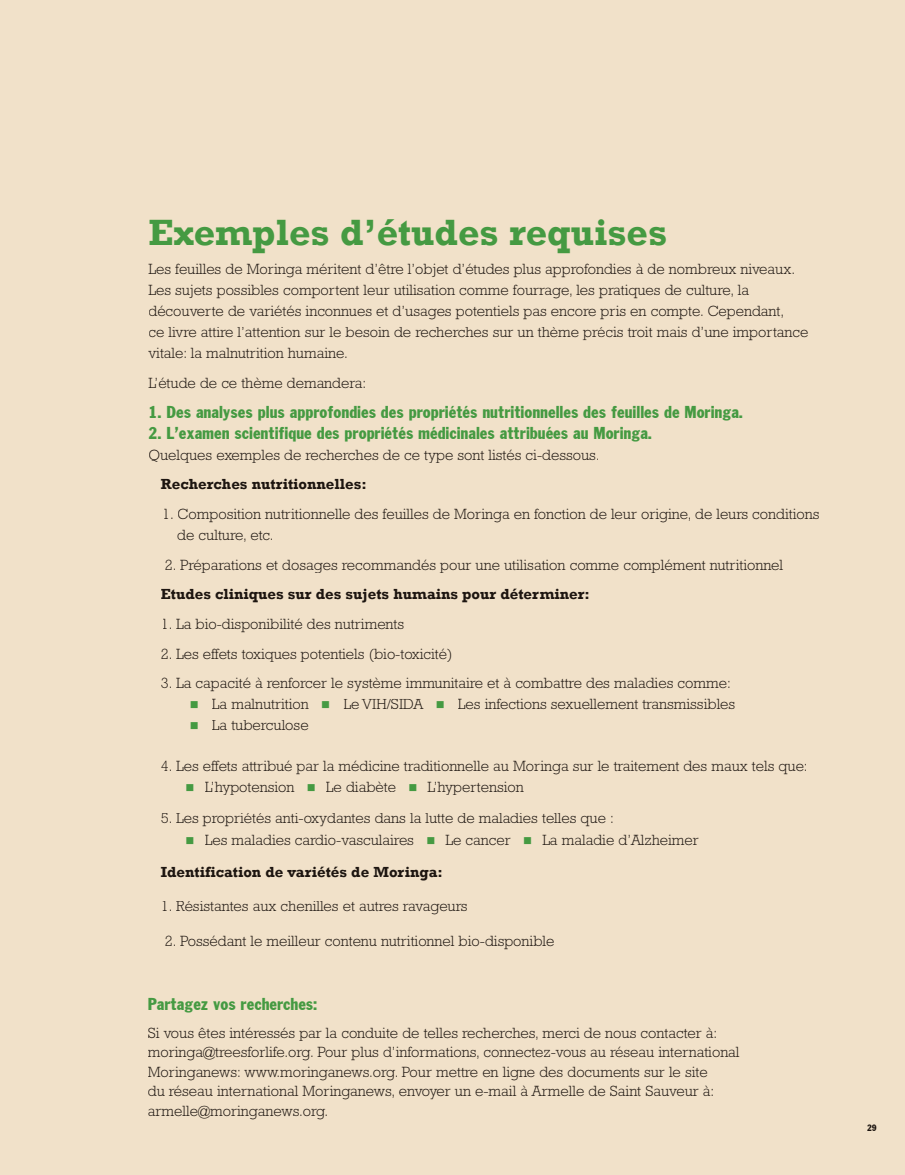
<style>
.page{position:relative;width:905px;height:1175px;background:#fff}
.page>*{position:absolute;margin:0;border:0;box-sizing:border-box;transform-origin:0 0}
.t1{font:700 37.5px "Rockwell";color:#459a42}
.t2{font:condensed 18px "Franklin Gothic";color:#459a42}
.t3{font:300 15px/21px "Rockwell Std";color:#1d1510}
.t4{font:700 15px "Rockwell";color:#1d1510}
.t5{font:condensed 9.75px "Franklin Gothic";color:#1d1510}
.s1{color:#459a42}
</style>
<div class="page">
<div style="left:0;top:0;width:904px;height:1174px;background:#f1e1c9"></div>
<h1 class="t1" style="left:148px;top:209px;width:520px">Exemples d’études requises</h1>
<p class="t3" style="left:148px;top:259px;width:661px">Les feuilles de Moringa méritent d’être l’objet d’études plus approfondies à de nombreux niveaux.<br>Les sujets possibles comportent leur utilisation comme fourrage, les pratiques de culture, la découverte de variétés inconnues et d’usages potentiels pas encore pris en compte. Cependant,<br>ce livre attire l’attention sur le besoin de recherches sur un thème précis troit mais d’une importance vitale: la malnutrition humaine.</p>
<p class="t3" style="left:148px;top:372px;width:219px">L’étude de ce thème demandera:</p>
<p class="t2" style="left:148px;top:401px;width:596px">1. Des analyses plus approfondies des propriétés nutritionnelles des feuilles de Moringa.</p>
<p class="t2" style="left:148px;top:422px;width:505px">2. L’examen scientifique des propriétés médicinales attribuées au Moringa.</p>
<p class="t3" style="left:148px;top:444px;width:452px">Quelques exemples de recherches de ce type sont listés ci-dessous.</p>
<p class="t4" style="left:161px;top:475px;width:207px">Recherches nutritionnelles:</p>
<p class="t3" style="left:177px;top:503px;width:643px;text-indent:-15px">1. Composition nutritionnelle des feuilles de Moringa en fonction de leur origine, de leurs conditions de culture, etc.</p>
<p class="t3" style="left:165px;top:554px;width:619px">2. Préparations et dosages recommandés pour une utilisation comme complément nutritionnel</p>
<p class="t4" style="left:161px;top:585px;width:430px">Etudes cliniques sur des sujets humains pour déterminer:</p>
<p class="t3" style="left:161px;top:613px;width:245px">1. La bio-disponibilité des nutriments</p>
<p class="t3" style="left:161px;top:643px;width:293px">2. Les effets toxiques potentiels (bio-toxicité)</p>
<p class="t3" style="left:161px;top:672px;width:571px">3. La capacité à renforcer le système immunitaire et à combattre des maladies comme:</p>
<p class="t3" style="left:190px;top:693px;width:547px"><span class="s1">■</span> La malnutrition <span class="s1">■</span> Le VIH/SIDA <span class="s1">■</span> Les infections sexuellement transmissibles</p>
<p class="t3" style="left:190px;top:714px;width:120px"><span class="s1">■</span> La tuberculose</p>
<p class="t3" style="left:161px;top:755px;width:648px">4. Les effets attribué par la médicine traditionnelle au Moringa sur le traitement des maux tels que:</p>
<p class="t3" style="left:186px;top:776px;width:340px"><span class="s1">■</span> L’hypotension <span class="s1">■</span> Le diabète <span class="s1">■</span> L’hypertension</p>
<p class="t3" style="left:161px;top:808px;width:454px">5. Les propriétés anti-oxydantes dans la lutte de maladies telles que :</p>
<p class="t3" style="left:186px;top:829px;width:514px"><span class="s1">■</span> Les maladies cardio-vasculaires <span class="s1">■</span> Le cancer <span class="s1">■</span> La maladie d’Alzheimer</p>
<p class="t4" style="left:161px;top:862px;width:283px">Identification de variétés de Moringa:</p>
<p class="t3" style="left:161px;top:895px;width:308px">1. Résistantes aux chenilles et autres ravageurs</p>
<p class="t3" style="left:165px;top:930px;width:391px">2. Possédant le meilleur contenu nutritionnel bio-disponible</p>
<p class="t2" style="left:148px;top:993px;width:171px">Partagez vos recherches:</p>
<p class="t3" style="left:148px;top:1022px;width:593px;line-height:19.5px">Si vous êtes intéressés par la conduite de telles recherches, merci de nous contacter à: moringa@treesforlife.org. Pour plus d’informations, connectez-vous au réseau international Moringanews: www.moringanews.org. Pour mettre en ligne des documents sur le site<br>du réseau international Moringanews, envoyer un e-mail à Armelle de Saint Sauveur à: armelle@moringanews.org.</p>
<p class="t5" style="left:867px;top:1122px;width:11px">29</p>
</div>
